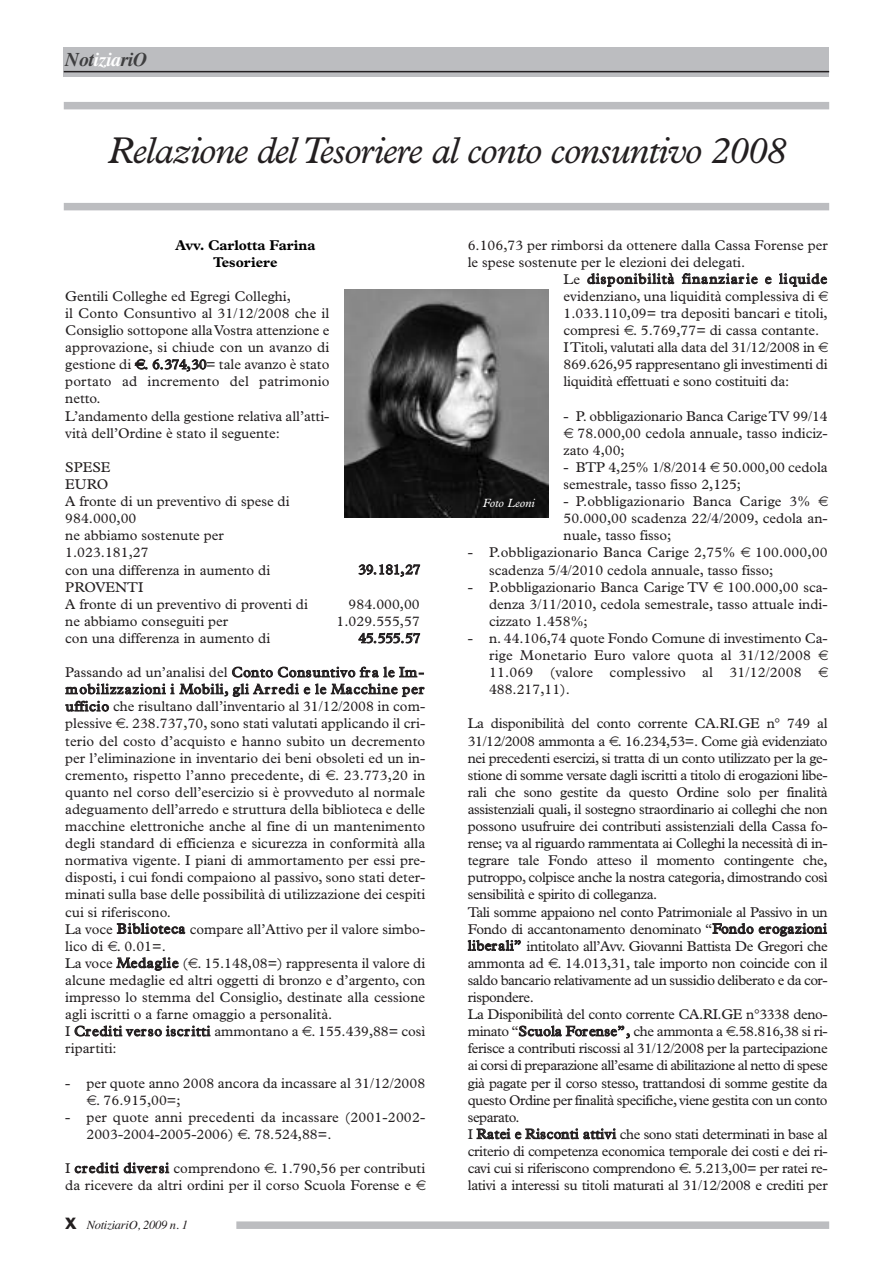
<style>
.page{position:relative;width:893px;height:1263px;background:#fff}
.page>*{position:absolute;margin:0;border:0;box-sizing:border-box;transform-origin:0 0}
.t1{font:italic 37.5px "Plantin";letter-spacing:-.025em;color:#231f20}
.t2{font:italic 700 19.5px "Times";letter-spacing:-.015em;color:#3e3e3f}
.t3{font:14.25px/17.1px "Plantin";color:#231f20}
.t4{font:14.25px/17.1px "Plantin";letter-spacing:-.03em;color:#231f20}
.t5{font:14.25px "Plantin";letter-spacing:.07em;color:#231f20}
.t6{font:700 14.25px/17.1px "Plantin";color:#000;text-align:center}
.t7{font:italic 12.45px "Times";letter-spacing:-.02em;color:#231f20}
.t8{font:italic 12px "Plantin";color:#fff}
.s1{color:#fff}
.s2{font-family:"Franklin Gothic";font-style:normal;font-size:15px}
</style>
<div class="page">
<div style="left:64px;top:47px;width:765px;height:30px;background:#bcbdc0"></div>
<hr style="left:64px;top:71px;width:765px;height:1px;background:#231f20">
<div style="left:236px;top:1221px;width:593px;height:8px;background:#bcbdc0"></div>
<div style="left:64px;top:203px;width:765px;height:7px;background:#bcbdc0"></div>
<div style="left:64px;top:102px;width:765px;height:7px;background:#bcbdc0"></div>
<img style="left:344px;top:290px;width:205px;height:228px">
<h2 class="t2" style="left:65px;top:48px;width:83px">Not<span class="s1">izia</span>riO</h2>
<h1 class="t1" style="left:107px;top:137px;width:680px">Relazione delTesoriere al conto consuntivo 2008</h1>
<p class="t6" style="left:175px;top:237px;width:142px">Avv. Carlotta Farina<br>Tesoriere</p>
<p class="t3" style="left:65px;top:289px;width:266px">Gentili Colleghe ed Egregi Colleghi,<br>il Conto Consuntivo al 31/12/2008 che il Consiglio sottopone allaVostra attenzione e approvazione, si chiude con un avanzo di gestione di . 6.374,30= tale avanzo è stato portato ad incremento del patrimonio netto.<br>L’andamento della gestione relativa all’atti&shy;vità dell’Ordine è stato il seguente:</p>
<p class="t3" style="left:65px;top:460px;width:226px">SPESE<br>EURO<br>A fronte di un preventivo di spese di<br>984.000,00<br>ne abbiamo sostenute per<br>1.023.181,27<br>con una differenza in aumento di</p>
<p class="t3" style="left:65px;top:579px;width:244px">PROVENTI<br>A fronte di un preventivo di proventi di</p>
<p class="t3" style="left:358px;top:562px;width:64px">39.181,27</p>
<p class="t3" style="left:349px;top:597px;width:73px">984.000,00</p>
<p class="t3" style="left:65px;top:614px;width:164px">ne abbiamo conseguiti per</p>
<p class="t3" style="left:337px;top:614px;width:85px">1.029.555,57</p>
<p class="t3" style="left:65px;top:631px;width:206px">con una differenza in aumento di</p>
<p class="t3" style="left:358px;top:631px;width:64px">45.555.57</p>
<p class="t3" style="left:65px;top:665px;width:361px">Passando ad un’analisi del Conto Consuntivo fra le Im&shy;mobilizzazioni i Mobili, gli Arredi e le Macchine per ufficio che risultano dall’inventario al 31/12/2008 in com&shy;plessive . 238.737,70, sono stati valutati applicando il cri&shy;terio del costo d’acquisto e hanno subito un decremento per l’eliminazione in inventario dei beni obsoleti ed un in&shy;cremento, rispetto l’anno precedente, di . 23.773,20 in quanto nel corso dell’esercizio si è provveduto al normale adeguamento dell’arredo e struttura della biblioteca e delle macchine elettroniche anche al fine di un mantenimento degli standard di efficienza e sicurezza in conformità alla normativa vigente. I piani di ammortamento per essi pre&shy;disposti, i cui fondi compaiono al passivo, sono stati deter&shy;minati sulla base delle possibilità di utilizzazione dei cespiti cui si riferiscono.<br>La voce Biblioteca compare all’Attivo per il valore simbo&shy;lico di . 0.01=.<br>La voce Medaglie ( . 15.148,08=) rappresenta il valore di alcune medaglie ed altri oggetti di bronzo e d’argento, con impresso lo stemma del Consiglio, destinate alla cessione agli iscritti o a farne omaggio a personalità.<br>I Crediti verso iscritti ammontano a . 155.439,88= così ripartiti:</p>
<p class="t3" style="left:96px;top:1075px;width:331px;text-indent:-31px">- per quote anno 2008 ancora da incassare al 31/12/2008 . 76.915,00=;</p>
<p class="t3" style="left:87px;top:1110px;width:340px;text-indent:-21px">- per quote anni precedenti da incassare (2001-2002-<br>2003-2004-2005-2006) . 78.524,88=.</p>
<p class="t3" style="left:65px;top:1161px;width:361px">I crediti diversi comprendono . 1.790,56 per contributi da ricevere da altri ordini per il corso Scuola Forense e</p>
<p class="t7" style="left:65px;top:1217px;width:124px"><span class="s2">X</span> NotiziariO, 2009 n. 1</p>
<p class="t3" style="left:468px;top:237px;width:361px">6.106,73 per rimborsi da ottenere dalla Cassa Forense per</p>
<p class="t3" style="left:468px;top:255px;width:279px">le spese sostenute per le elezioni dei delegati.</p>
<p class="t5" style="left:564px;top:274px;width:265px">Le disponibilità finanziarie e liquide</p>
<p class="t3" style="left:564px;top:289px;width:253px">evidenziano, una liquidità complessiva di</p>
<p class="t3" style="left:564px;top:306px;width:266px">1.033.110,09= tra depositi bancari e titoli,</p>
<p class="t3" style="left:564px;top:323px;width:257px">compresi . 5.769,77= di cassa contante.</p>
<p class="t3" style="left:564px;top:340px;width:253px">ITitoli, valutati alla data del 31/12/2008 in</p>
<p class="t3" style="left:564px;top:357px;width:266px">869.626,95 rappresentano gli investimenti di</p>
<p class="t3" style="left:564px;top:374px;width:227px">liquidità effettuati e sono costituiti da:</p>
<p class="t3" style="left:564px;top:408px;width:266px">- P. obbligazionario Banca CarigeTV 99/14</p>
<p class="t3" style="left:578px;top:426px;width:252px">78.000,00 cedola annuale, tasso indiciz-</p>
<p class="t3" style="left:564px;top:443px;width:63px">zato 4,00;</p>
<p class="t3" style="left:564px;top:460px;width:266px">- BTP 4,25% 1/8/2014 50.000,00 cedola semestrale, tasso fisso 2,125;</p>
<p class="t3" style="left:564px;top:494px;width:266px">- P.obbligazionario Banca Carige 3%<br>50.000,00 scadenza 22/4/2009, cedola an&shy;nuale, tasso fisso;</p>
<p class="t3" style="left:468px;top:545px;width:269px">- P.obbligazionario Banca Carige 2,75%</p>
<p class="t8" style="left:483px;top:499px;width:53px">Foto Leoni</p>
<p class="t3" style="left:489px;top:545px;width:340px;text-indent:266px">100.000,00 scadenza 5/4/2010 cedola annuale, tasso fisso;</p>
<p class="t3" style="left:468px;top:579px;width:242px">- P.obbligazionario Banca Carige TV</p>
<p class="t3" style="left:489px;top:579px;width:340px;text-align:justify;text-indent:238px">100.000,00 sca&shy;denza 3/11/2010, cedola semestrale, tasso attuale indi&shy;cizzato 1.458%;</p>
<p class="t3" style="left:489px;top:631px;width:340px;text-indent:-21px">- n. 44.106,74 quote Fondo Comune di investimento Ca&shy;rige Monetario Euro valore quota al 31/12/2008<br>11.069 (valore complessivo al 31/12/2008<br>488.217,11).</p>
<p class="t4" style="left:468px;top:716px;width:361px">La disponibilità del conto corrente CA.RI.GE n° 749 al 31/12/2008 ammonta a . 16.234,53=. Come già evidenziato nei precedenti esercizi, si tratta di un conto utilizzato per la ge&shy;stione di somme versate dagli iscritti a titolo di erogazioni libe&shy;rali che sono gestite da questo Ordine solo per finalità assistenziali quali, il sostegno straordinario ai colleghi che non possono usufruire dei contributi assistenziali della Cassa fo&shy;rense; va al riguardo rammentata ai Colleghi la necessità di in&shy;tegrare tale Fondo atteso il momento contingente che, putroppo, colpisce anche la nostra categoria, dimostrando così sensibilità e spirito di colleganza.<br>Tali somme appaiono nel conto Patrimoniale al Passivo in un Fondo di accantonamento denominato “Fondo erogazioni liberali” intitolato all’Avv. Giovanni Battista De Gregori che ammonta ad . 14.013,31, tale importo non coincide con il saldo bancario relativamente ad un sussidio deliberato e da cor&shy;rispondere.<br>La Disponibilità del conto corrente CA.RI.GE n°3338 deno&shy;minato “Scuola Forense”, che ammonta a .58.816,38 si ri&shy;ferisce a contributi riscossi al 31/12/2008 per la partecipazione ai corsi di preparazione all’esame di abilitazione al netto di spese già pagate per il corso stesso, trattandosi di somme gestite da questo Ordine per finalità specifiche, viene gestita con un conto separato.<br>I Ratei e Risconti attivi che sono stati determinati in base al criterio di competenza economica temporale dei costi e dei ri&shy;cavi cui si riferiscono comprendono . 5.213,00= per ratei re&shy;lativi a interessi su titoli maturati al 31/12/2008 e crediti per</p>
</div>
